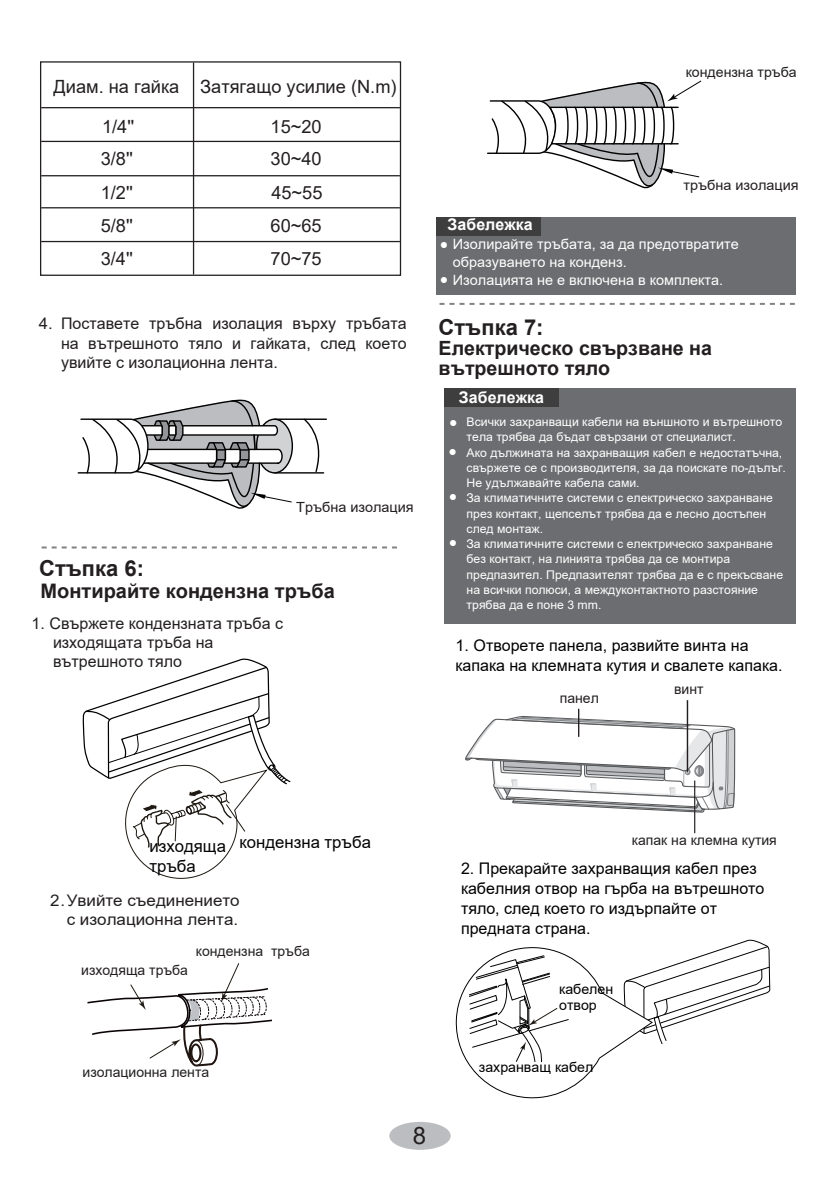
<style>
.page{position:relative;width:840px;height:1191px;background:#fff}
.page>*{position:absolute;margin:0;border:0;box-sizing:border-box;transform-origin:0 0}
.t1{font:24px "Arial";color:#231f20}
.t2{font:700 22px "Arial";color:#231f20}
.t3{font:700 20px "Arial";color:#231f20}
.t4{font:700 19.6px/20px "Arial";color:#231f20}
.t5{font:18.2px/39.8px "Arial";color:#231f20;text-align:center}
.t6{font:16.8px/20px "Arial";color:#030303}
.t7{font:16px/20px "Arial";color:#000}
.t8{font:16px/19.2px "Arial";color:#231f20;text-align:justify}
.t9{font:16px/19.2px "Arial";color:#231f20;text-align:right;scale:1.06 1}
.t10{font:700 16px "Arial";color:#fff}
.t11{font:16px "Arial";color:#231f20;scale:1.04 1}
.t12{font:14.2px/18px "Arial";color:#fff}
.t13{font:14px "Arial";color:#231f20}
.t14{font:14px/16.8px "Arial";color:#000}
.t15{font:12px/15.2px "Arial";color:#fff}
</style>
<div class="page">
<svg style="left:465px;top:715px;width:270px;height:98px"></svg>
<div style="left:389px;top:1121px;width:61px;height:28px;background:#bcbdc0;border-radius:50%"></div>
<hr style="left:686px;top:700px;width:1px;height:71px;background:#231f20">
<hr style="left:577px;top:709px;width:2px;height:28px;background:#231f20">
<hr style="left:693px;top:780px;width:2px;height:53px;background:#231f20">
<svg style="left:83px;top:658px;width:208px;height:221px"></svg>
<hr style="left:274px;top:418px;width:52px;height:2px;background:#000">
<hr style="left:274px;top:472px;width:49px;height:1px;background:#000">
<svg style="left:303px;top:418px;width:22px;height:55px"></svg>
<div style="left:40px;top:61px;width:361px;height:215px;border:1px solid #231f20"></div>
<div style="left:444px;top:388px;width:351px;height:236px;background:#6c6d70"></div>
<div style="left:444px;top:388px;width:114px;height:18px;background:#3e3e3f"></div>
<div style="left:436px;top:217px;width:359px;height:77px;background:#6c6d70"></div>
<div style="left:436px;top:218px;width:105px;height:18px;background:#3e3e3f"></div>
<svg style="left:42px;top:546px;width:355px;height:2px"></svg>
<svg style="left:439px;top:303px;width:355px;height:2px"></svg>
<hr style="left:41px;top:241px;width:358px;height:1px;background:#231f20">
<hr style="left:41px;top:207px;width:358px;height:1px;background:#231f20">
<hr style="left:41px;top:175px;width:358px;height:1px;background:#231f20">
<hr style="left:41px;top:141px;width:358px;height:1px;background:#231f20">
<hr style="left:41px;top:107px;width:358px;height:1px;background:#231f20">
<hr style="left:193px;top:63px;width:1px;height:211px;background:#231f20">
<svg style="left:77px;top:399px;width:215px;height:110px"></svg>
<svg style="left:487px;top:80px;width:214px;height:109px"></svg>
<svg style="left:87px;top:963px;width:185px;height:104px"></svg>
<svg style="left:455px;top:939px;width:315px;height:160px"></svg>
<h3 class="t5" style="left:53px;top:66px;width:127px">Диам. на гайка<br>1/4''</h3>
<h3 class="t5" style="left:200px;top:66px;width:198px">Затягащо усилие (N.m)</h3>
<h3 class="t5" style="left:270px;top:106px;width:53px">15~20</h3>
<h3 class="t5" style="left:101px;top:138px;width:34px">3/8''</h3>
<h3 class="t5" style="left:270px;top:138px;width:53px">30~40</h3>
<h3 class="t5" style="left:101px;top:172px;width:34px">1/2''</h3>
<h3 class="t5" style="left:271px;top:172px;width:53px">45~55</h3>
<h3 class="t5" style="left:101px;top:205px;width:34px">5/8''</h3>
<h3 class="t5" style="left:270px;top:205px;width:53px">60~65</h3>
<h3 class="t5" style="left:101px;top:239px;width:34px">3/4''</h3>
<h3 class="t5" style="left:270px;top:239px;width:53px">70~75</h3>
<h3 class="t11" style="left:39px;top:313px;width:15px">4.</h3>
<h3 class="t8" style="left:61px;top:314px;width:347px">Поставете тръбна изолация върху тръбата на вътрешното тяло и гайката, след което увийте с изолационна лента.</h3>
<p class="t13" style="left:296px;top:497px;width:119px">Тръбна изолация</p>
<h2 class="t2" style="left:39px;top:552px;width:106px">Стъпка 6:</h2>
<h3 class="t3" style="left:41px;top:577px;width:296px">Монтирайте кондензна тръба</h3>
<h3 class="t8" style="left:53px;top:613px;width:231px;text-align:left;text-indent:-21px">1. Свържете кондензната тръба с изходящата тръба на вътрешното тяло</h3>
<p class="t13" style="left:685px;top:62px;width:112px">кондензна тръба</p>
<h3 class="t10" style="left:447px;top:213px;width:86px">Забележка</h3>
<p class="t13" style="left:683px;top:175px;width:117px">тръбна изолация</p>
<p class="t12" style="left:452px;top:234px;width:287px;text-indent:-13px">● Изолирайте тръбата, за да предотвратите образуването на конденз.</p>
<p class="t12" style="left:439px;top:270px;width:285px">● Изолацията не е включена в комплекта.</p>
<h2 class="t2" style="left:438px;top:311px;width:106px">Стъпка 7:</h2>
<h3 class="t4" style="left:438px;top:339px;width:275px">Електрическо свързване на вътрешното тяло</h3>
<p class="t15" style="left:466px;top:414px;width:321px">Всички захранващи кабели на външното и вътрешното тела трябва да бъдат свързани от специалист.<br>Ако дължината на захранващия кабел е недостатъчна, свържете се с производителя, за да поискате по-дълъг.<br>Не удължавайте кабела сами.<br>За климатичните системи с електрическо захранване през контакт, щепселът трябва да е лесно достъпен след монтаж.<br>За климатичните системи с електрическо захранване без контакт, на линията трябва да се монтира предпазител. Предпазителят трябва да е с прекъсване на всички полюси, а междуконтактното разстояние трябва да е поне 3 mm.</p>
<h3 class="t10" style="left:458px;top:386px;width:86px">Забележка</h3>
<p class="t12" style="left:449px;top:413px;width:10px">●</p>
<p class="t12" style="left:448px;top:442px;width:10px">●</p>
<p class="t12" style="left:448px;top:487px;width:10px">●</p>
<p class="t12" style="left:448px;top:533px;width:10px">●</p>
<h3 class="t7" style="left:455px;top:635px;width:328px">1. Отворете панела, развийте винта на капака на клемната кутия и свалете капака.</h3>
<p class="t13" style="left:559px;top:688px;width:41px">панел</p>
<p class="t13" style="left:673px;top:679px;width:31px">винт</p>
<h3 class="t6" style="left:149px;top:836px;width:78px">изходяща тръба</h3>
<h3 class="t6" style="left:239px;top:832px;width:133px">кондензна тръба</h3>
<h3 class="t9" style="left:50px;top:890px;width:180px">2.Увийте съединението с изолационна лента.</h3>
<p class="t13" style="left:81px;top:960px;width:108px">изходяща тръба</p>
<p class="t13" style="left:196px;top:941px;width:115px">кондензна тръба</p>
<p class="t13" style="left:82px;top:1062px;width:128px">изолационна лента</p>
<h1 class="t1" style="left:412px;top:1119px;width:15px">8</h1>
<p class="t13" style="left:631px;top:830px;width:146px">капак на клемна кутия</p>
<h3 class="t7" style="left:461px;top:858px;width:305px">2. Прекарайте захранващия кабел през кабелния отвор на гърба на вътрешното тяло, след което го издърпайте от предната страна.</h3>
<p class="t14" style="left:559px;top:980px;width:56px">кабелен отвор</p>
<p class="t14" style="left:478px;top:1058px;width:116px">захранващ кабел</p>
</div>
